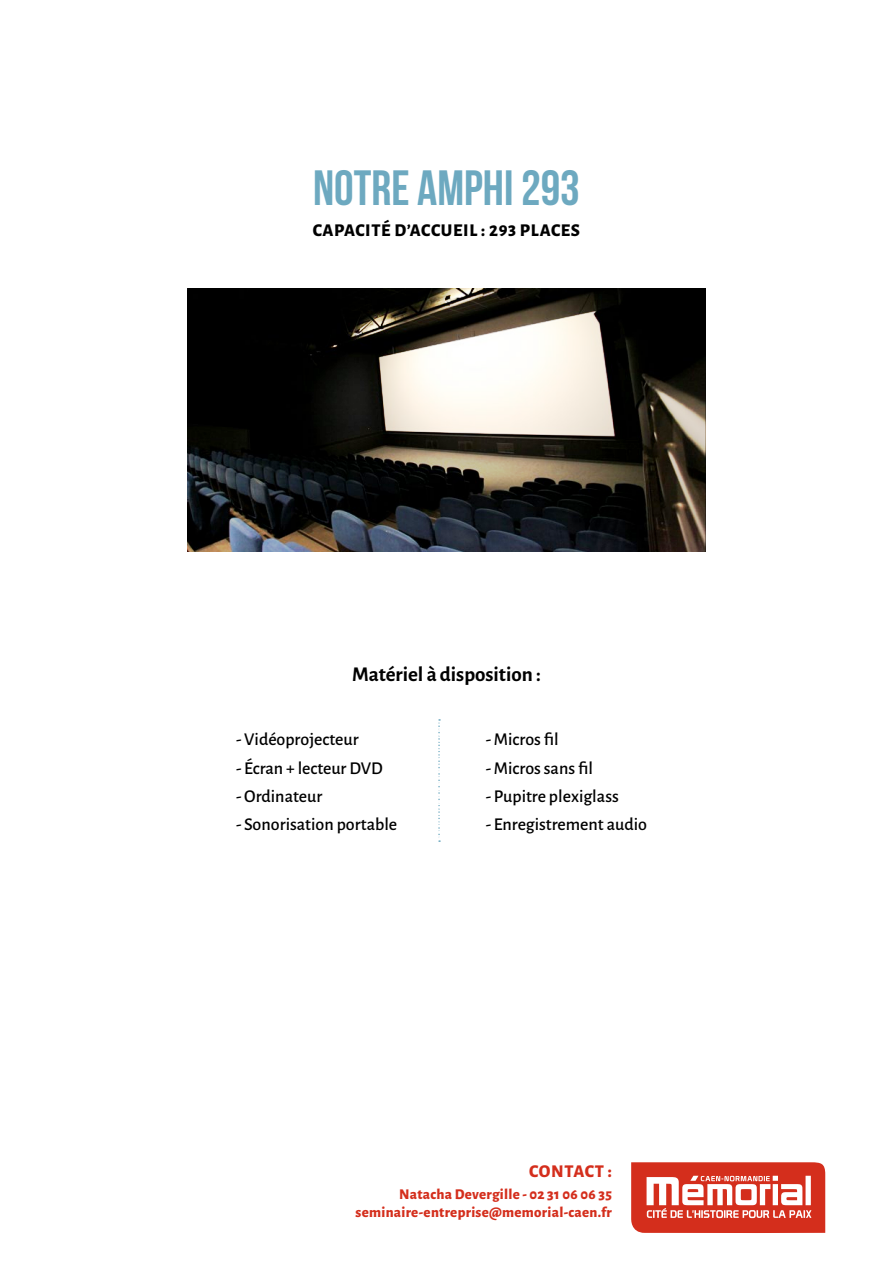
<style>
.page{position:relative;width:893px;height:1263px;background:#fff}
.page>*{position:absolute;margin:0;border:0;box-sizing:border-box;transform-origin:0 0}
.t1{font:49.5px "Bebas Neue";color:#6da9c0}
.t2{font:700 21px "Alegreya Sans";color:#000}
.t3{font:500 18px "Alegreya Sans";color:#000}
.t4{font:800 18px "Alegreya Sans";letter-spacing:.035em;color:#000}
.t5{font:800 18px "Alegreya Sans";letter-spacing:.035em;color:#d42e1c}
.t6{font:800 14.85px/17.9px "Alegreya Sans";letter-spacing:.02em;color:#d42e1c;text-align:right}
</style>
<div class="page">
<svg style="left:631px;top:1162px;width:194px;height:71px"></svg>
<svg style="left:438px;top:719px;width:2px;height:123px"></svg>
<svg style="left:188px;top:288px;width:517px;height:264px"></svg>
<h1 class="t1" style="left:313px;top:161px;width:268px">NOTRE AMPHI 293</h1>
<p class="t4" style="left:313px;top:216px;width:269px">CAPACITÉ D’ACCUEIL : 293 PLACES</p>
<p class="t2" style="left:352px;top:659px;width:190px">Matériel à disposition :</p>
<p class="t3" style="left:236px;top:727px;width:124px">- Vidéoprojecteur</p>
<p class="t3" style="left:236px;top:755px;width:148px">- Écran + lecteur DVD</p>
<p class="t3" style="left:236px;top:783px;width:88px">- Ordinateur</p>
<p class="t3" style="left:236px;top:812px;width:163px">- Sonorisation portable</p>
<p class="t3" style="left:486px;top:727px;width:74px">- Micros fil</p>
<p class="t3" style="left:486px;top:755px;width:109px">- Micros sans fil</p>
<p class="t3" style="left:486px;top:783px;width:135px">- Pupitre plexiglass</p>
<p class="t3" style="left:486px;top:812px;width:163px">- Enregistrement audio</p>
<p class="t5" style="left:529px;top:1157px;width:84px">CONTACT :</p>
<p class="t6" style="left:356px;top:1184px;width:258px">Natacha Devergille - 02 31 06 06 35 seminaire-entreprise@memorial-caen.fr</p>
</div>
